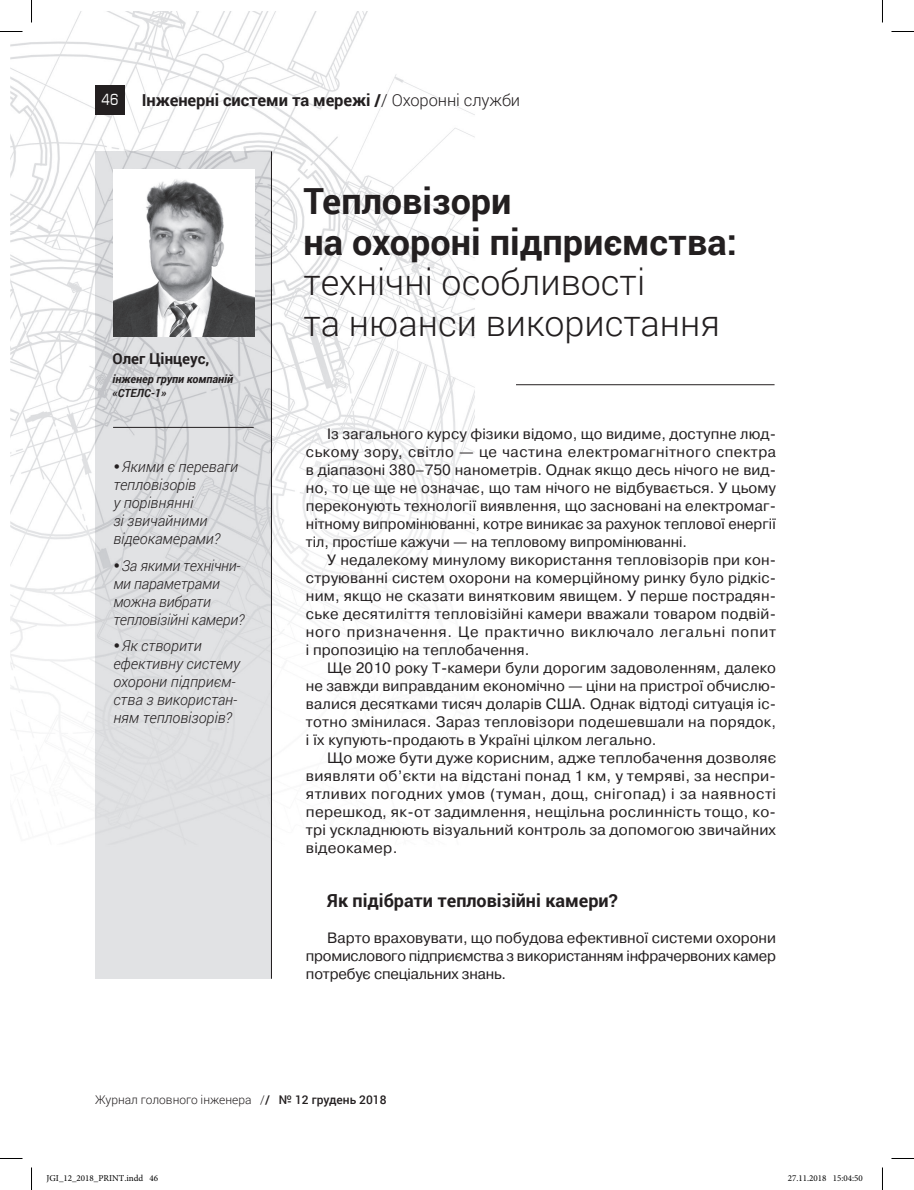
<style>
.page{position:relative;width:914px;height:1190px;background:#fff}
.page>*{position:absolute;margin:0;border:0;box-sizing:border-box;transform-origin:0 0}
.ZAGOLOVOK_2{font:300 36px/40.5px "Roboto";color:#231f20}
.ZAGOLOVOK_2-2{font:700 36px/40.5px "Roboto";color:#231f20}
.PODZAGOLOVOK_1_начал{font:700 18px "Roboto";color:#231f20}
.Колонтитул_верх_1{font:700 16.5px "Roboto";letter-spacing:-.005em;color:#231f20}
.TEXT_ukraina{font:15px/18px "Pragmatica C";letter-spacing:.01em;color:#231f20;text-align:justify}
.t1{font:italic 300 15px/18px "Roboto";color:#231f20}
.AUTOR_imya{font:700 15px "Roboto";color:#231f20}
.t2{font:15px "Europe";color:#fff;scale:.83 1}
.t3{font:300 12px "Roboto";color:#231f20}
.AUTOR_doljnost{font:italic 700 11.25px/13.5px "Roboto";color:#231f20}
.t4{font:9px "Minion Pro";color:#000}
.s1{font-weight:300}
.s2{font-weight:500}
</style>
<div class="page">
<img style="left:10px;top:11px;width:765px;height:1148px">
<div style="left:95px;top:85px;width:30px;height:30px;background:#231f20"></div>
<div style="left:95px;top:151px;width:177px;height:828px;background:#e1e2e4"></div>
<hr style="left:113px;top:427px;width:141px;height:1px;background:#231f20">
<hr style="left:516px;top:384px;width:258px;height:1px;background:#231f20">
<img style="left:113px;top:169px;width:141px;height:167px">
<hr style="left:0;top:1157px;width:22px;height:2px;background:#fff">
<svg style="left:0;top:31px;width:22px;height:1px"></svg>
<svg style="left:891px;top:31px;width:22px;height:1px"></svg>
<svg style="left:0;top:1158px;width:22px;height:1px"></svg>
<svg style="left:891px;top:1158px;width:22px;height:1px"></svg>
<svg style="left:31px;top:0;width:1px;height:22px"></svg>
<svg style="left:31px;top:1167px;width:1px;height:23px"></svg>
<svg style="left:882px;top:0;width:1px;height:22px"></svg>
<svg style="left:882px;top:1167px;width:1px;height:23px"></svg>
<p class="t2" style="left:101px;top:91px;width:22px">46</p>
<p class="Колонтитул_верх_1" style="left:142px;top:88px;width:380px">Інженерні системи та мережі /<span class="s1">/ Охоронні служби</span></p>
<p class="ZAGOLOVOK_2-2" style="left:303px;top:180px;width:435px">Тепловізори<br>на охороні підприємства:</p>
<p class="ZAGOLOVOK_2" style="left:303px;top:261px;width:418px">технічні особливості<br>та нюанси використання</p>
<p class="AUTOR_imya" style="left:112px;top:348px;width:98px">Олег Цінцеус,</p>
<p class="AUTOR_doljnost" style="left:112px;top:372px;width:122px">інженер групи компаній «СТЕЛС-1»</p>
<p class="t1" style="left:113px;top:457px;width:126px;text-indent:9px">Якими є переваги тепловізорів<br>у порівнянні<br>зі звичайними відеокамерами?</p>
<p class="t1" style="left:113px;top:556px;width:132px;text-indent:9px">За якими технічни&shy;ми параметрами можна вибрати тепловізійні камери?</p>
<p class="t1" style="left:113px;top:636px;width:128px;text-indent:9px">Як створити ефективну систему охорони підприєм&shy;ства з використан&shy;ням тепловізорів?</p>
<p class="TEXT_ukraina" style="left:306px;top:424px;width:471px;text-align:left;text-indent:21px">Із загального курсу фізики відомо, що видиме, доступне люд&shy;ському зору, світло — це частина електромагнітного спектра в діапазоні 380–750 нанометрів. Однак якщо десь нічого не вид&shy;но, то це ще не означає, що там нічого не відбувається. У цьому переконують технології виявлення, що засновані на електромаг&shy;нітному випромінюванні, котре виникає за рахунок теплової енергії тіл, простіше кажучи — на тепловому випромінюванні.</p>
<p class="TEXT_ukraina" style="left:306px;top:550px;width:471px;text-indent:21px">У недалекому минулому використання тепловізорів при кон&shy;струюванні систем охорони на комерційному ринку було рідкіс&shy;ним, якщо не сказати винятковим явищем. У перше пострадян&shy;ське десятиліття тепловізійні камери вважали товаром подвій&shy;ного призначення. Це практично виключало легальні попит і пропозицію на теплобачення.</p>
<p class="TEXT_ukraina" style="left:306px;top:658px;width:471px;text-indent:21px">Ще 2010 року Т-камери були дорогим задоволенням, далеко не завжди виправданим економічно — ціни на пристрої обчислю&shy;валися десятками тисяч доларів США. Однак відтоді ситуація іс&shy;тотно змінилася. Зараз тепловізори подешевшали на порядок, і їх купують-продають в Україні цілком легально.</p>
<p class="TEXT_ukraina" style="left:306px;top:748px;width:471px;text-indent:21px">Що може бути дуже корисним, адже теплобачення дозволяє виявляти об’єкти на відстані понад 1 км, у темряві, за неспри&shy;ятливих погодних умов (туман, дощ, снігопад) і за наявності перешкод, як-от задимлення, нещільна рослинність тощо, ко&shy;трі ускладнюють візуальний контроль за допомогою звичайних відеокамер.</p>
<p class="PODZAGOLOVOK_1_начал" style="left:327px;top:887px;width:292px">Як підібрати тепловізійні камери?</p>
<p class="TEXT_ukraina" style="left:306px;top:928px;width:471px;text-indent:21px">Варто враховувати, що побудова ефективної системи охорони промислового підприємства з використанням інфрачервоних камер потребує спеціальних знань.</p>
<p class="t3" style="left:95px;top:1092px;width:293px">Журнал головного інженера /<span class="s2">/ № 12 грудень 2018</span></p>
<p class="t4" style="left:46px;top:1172px;width:113px">JGI_12_2018_PRINT.indd 46</p>
<p class="t4" style="left:787px;top:1172px;width:76px">27.11.2018 15:04:50</p>
</div>
